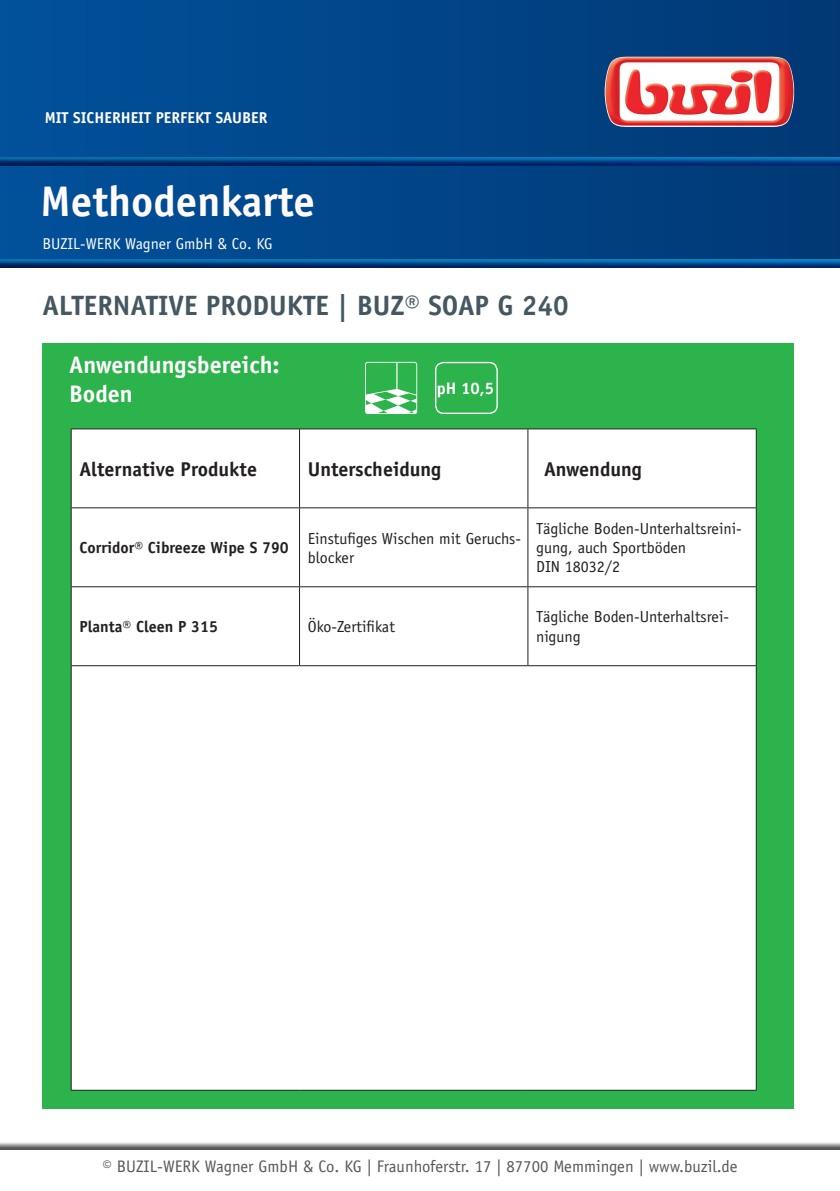
<style>
.page{position:relative;width:840px;height:1191px;background:#fff}
.page>*{position:absolute;margin:0;border:0;box-sizing:border-box;transform-origin:0 0}
.t1{font:700 42.8px "Officina Sans Std";color:#fffbfc}
.t2{font:700 28px "Officina Sans Std";color:#455760}
.t3{font:700 24px "Officina Sans Std";color:#fff}
.t4{font:700 20px "Officina Sans Std";color:#231f20}
.t5{font:16.8px "Officina Sans Std";color:#57585a}
.t6{font:700 16.8px "Officina Sans Std";color:#fff}
.t7{font:16px/19.2px "Officina Sans Std";color:#231f20}
.t8{font:700 16px "Officina Sans Std";color:#231f20}
.t9{font:15.8px "Officina Sans Std";color:#fffefc}
.t10{font:700 15.8px "Officina Sans Std";color:#fffefc}
</style>
<div class="page">
<div style="left:42px;top:343px;width:751px;height:766px;background:#2cb34b"></div>
<div style="left:0;top:0;width:839px;height:267px;background:linear-gradient(to right,#01519b,#013975)"></div>
<div style="left:0;top:155px;width:839px;height:9px;background:#1085ba;opacity:.75"></div>
<div style="left:0;top:157px;width:839px;height:10px;background:#01519b;opacity:.75"></div>
<div style="left:0;top:258px;width:839px;height:12px;background:#01519b;opacity:.75"></div>
<div style="left:0;top:1133px;width:839px;height:20px;background:#231f20;opacity:.75"></div>
<img style="left:604px;top:57px;width:189px;height:70px">
<div style="left:72px;top:429px;width:683px;height:661px;background:#fff"></div>
<hr style="left:299px;top:429px;width:1px;height:78px;background:#231f20">
<hr style="left:527px;top:429px;width:1px;height:78px;background:#231f20">
<hr style="left:755px;top:429px;width:1px;height:78px;background:#231f20">
<hr style="left:299px;top:508px;width:1px;height:78px;background:#231f20">
<hr style="left:527px;top:508px;width:1px;height:78px;background:#231f20">
<hr style="left:755px;top:508px;width:1px;height:78px;background:#231f20">
<hr style="left:299px;top:587px;width:1px;height:78px;background:#231f20">
<hr style="left:527px;top:587px;width:1px;height:78px;background:#231f20">
<hr style="left:755px;top:587px;width:1px;height:78px;background:#231f20">
<hr style="left:755px;top:666px;width:1px;height:424px;background:#231f20">
<hr style="left:71px;top:428px;width:228px;height:1px;background:#231f20">
<hr style="left:71px;top:429px;width:1px;height:78px;background:#231f20">
<hr style="left:299px;top:428px;width:228px;height:1px;background:#231f20">
<hr style="left:527px;top:428px;width:229px;height:1px;background:#231f20">
<hr style="left:71px;top:507px;width:228px;height:1px;background:#231f20">
<hr style="left:71px;top:508px;width:1px;height:78px;background:#231f20">
<hr style="left:299px;top:507px;width:228px;height:1px;background:#231f20">
<hr style="left:527px;top:507px;width:229px;height:1px;background:#231f20">
<hr style="left:71px;top:586px;width:228px;height:1px;background:#231f20">
<hr style="left:71px;top:587px;width:1px;height:78px;background:#231f20">
<hr style="left:299px;top:586px;width:228px;height:1px;background:#231f20">
<hr style="left:527px;top:586px;width:229px;height:1px;background:#231f20">
<hr style="left:71px;top:665px;width:228px;height:1px;background:#231f20">
<hr style="left:71px;top:666px;width:1px;height:424px;background:#231f20">
<hr style="left:299px;top:665px;width:228px;height:1px;background:#231f20">
<hr style="left:527px;top:665px;width:229px;height:1px;background:#231f20">
<hr style="left:71px;top:1090px;width:228px;height:1px;background:#231f20">
<hr style="left:299px;top:1090px;width:228px;height:1px;background:#231f20">
<hr style="left:527px;top:1090px;width:229px;height:1px;background:#231f20">
<div style="left:434px;top:362px;width:63px;height:52px;border:1px solid #fff;border-radius:8px"></div>
<svg style="left:365px;top:362px;width:52px;height:52px"></svg>
<p class="t10" style="left:45px;top:108px;width:224px">MIT SICHERHEIT PERFEKT SAUBER</p>
<h1 class="t1" style="left:41px;top:175px;width:276px">Methodenkarte</h1>
<p class="t9" style="left:42px;top:234px;width:232px">BUZIL-WERK Wagner GmbH &amp; Co. KG</p>
<p class="t2" style="left:42px;top:288px;width:527px">ALTERNATIVE PRODUKTE | BUZ® SOAP G 240</p>
<p class="t3" style="left:69px;top:350px;width:212px">Anwendungsbereich:</p>
<p class="t3" style="left:69px;top:379px;width:65px">Boden</p>
<p class="t6" style="left:436px;top:378px;width:59px">pH 10,5</p>
<p class="t4" style="left:79px;top:456px;width:179px">Alternative Produkte</p>
<p class="t4" style="left:307px;top:456px;width:135px">Unterscheidung</p>
<p class="t4" style="left:543px;top:456px;width:99px">Anwendung</p>
<p class="t8" style="left:79px;top:537px;width:211px">Corridor® Cibreeze Wipe S 790</p>
<p class="t7" style="left:307px;top:528px;width:215px">Einstufiges Wischen mit Geruchs&shy;blocker</p>
<p class="t7" style="left:536px;top:519px;width:207px">Tägliche Boden-Unterhaltsreini&shy;gung, auch Sportböden</p>
<p class="t7" style="left:536px;top:557px;width:85px">DIN 18032/2</p>
<p class="t8" style="left:79px;top:616px;width:140px">Planta® Cleen P 315</p>
<p class="t7" style="left:307px;top:617px;width:89px">Öko-Zertifikat</p>
<p class="t7" style="left:536px;top:607px;width:194px">Tägliche Boden-Unterhaltsrei&shy;nigung</p>
<p class="t5" style="left:102px;top:1156px;width:636px">© BUZIL-WERK Wagner GmbH &amp; Co. KG | Fraunhoferstr. 17 | 87700 Memmingen | www.buzil.de</p>
</div>
